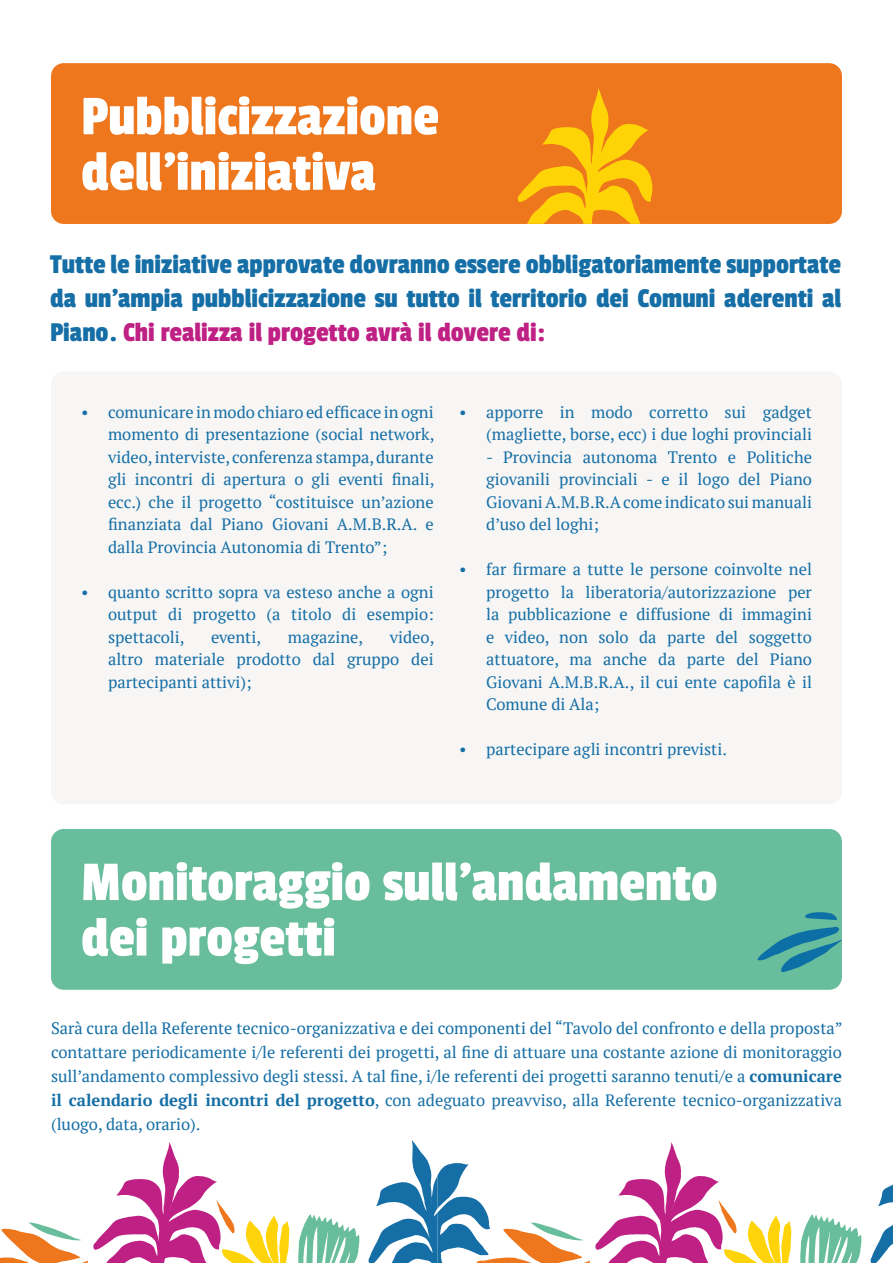
<style>
.page{position:relative;width:893px;height:1263px;background:#fff}
.page>*{position:absolute;margin:0;border:0;box-sizing:border-box;transform-origin:0 0}
.t1{font:58.5px/55.5px "Passion One";color:#fff}
.t2{font:28.5px/34.2px "Passion One";color:#156ea5;text-align:justify}
.t3{font:16.5px/22.5px "PT Serif";color:#156ea5;text-align:justify}
.s1{color:#bf2084}
.s2{font-weight:700}
</style>
<div class="page">
<div style="left:51px;top:63px;width:791px;height:161px;background:#ee771e;border-radius:13px"></div>
<div style="left:51px;top:829px;width:791px;height:161px;background:#68bd9d;border-radius:13px"></div>
<div style="left:51px;top:371px;width:791px;height:433px;background:#f7f6f5;border-radius:13px"></div>
<svg style="left:298px;top:1214px;width:62px;height:49px"></svg>
<svg style="left:0;top:1142px;width:290px;height:121px"></svg>
<svg style="left:870px;top:1185px;width:23px;height:78px"></svg>
<svg style="left:800px;top:1214px;width:62px;height:49px"></svg>
<svg style="left:368px;top:1140px;width:424px;height:123px"></svg>
<svg style="left:517px;top:88px;width:136px;height:136px"></svg>
<svg style="left:757px;top:927px;width:85px;height:45px"></svg>
<svg style="left:805px;top:912px;width:32px;height:8px"></svg>
<h1 class="t1" style="left:81px;top:88px;width:359px">Pubblicizzazione dell’iniziativa</h1>
<h2 class="t2" style="left:50px;top:246px;width:792px">Tutte le iniziative approvate dovranno essere obbligatoriamente supportate da un’ampia pubblicizzazione su tutto il territorio dei Comuni aderenti al Piano. <span class="s1">Chi realizza il progetto avrà il dovere di:</span></h2>
<p class="t3" style="left:108px;top:400px;width:328px;text-indent:-27px">• comunicare in modo chiaro ed efficace in ogni momento di presentazione (social network, video, interviste, conferenza stampa, durante gli incontri di apertura o gli eventi finali, ecc.) che il progetto “costituisce un’azione finanziata dal Piano Giovani A.M.B.R.A. e dalla Provincia Autonomia di Trento”;</p>
<p class="t3" style="left:108px;top:580px;width:327px;text-indent:-27px">• quanto scritto sopra va esteso anche a ogni output di progetto (a titolo di esempio: spettacoli,</p>
<p class="t3" style="left:108px;top:625px;width:328px;text-indent:282px">video, altro materiale prodotto dal gruppo dei partecipanti attivi);</p>
<p class="t3" style="left:211px;top:625px;width:51px">eventi,</p>
<p class="t3" style="left:288px;top:625px;width:77px">magazine,</p>
<p class="t3" style="left:459px;top:400px;width:354px;text-align:right">• apporre in modo corretto sui gadget (magliette, borse, ecc) i due loghi provinciali</p>
<p class="t3" style="left:486px;top:445px;width:327px">- Provincia autonoma Trento e Politiche giovanili provinciali - e il logo del Piano Giovani A.M.B.R.A come indicato sui manuali d’uso del loghi;</p>
<p class="t3" style="left:486px;top:558px;width:327px;text-indent:-27px">• far firmare a tutte le persone coinvolte nel progetto la liberatoria/autorizzazione per la pubblicazione e diffusione di immagini e video, non solo da parte del soggetto attuatore, ma anche da parte del Piano Giovani A.M.B.R.A., il cui ente capofila è il Comune di Ala;</p>
<p class="t3" style="left:459px;top:738px;width:269px">• partecipare agli incontri previsti.</p>
<h1 class="t1" style="left:81px;top:854px;width:638px">Monitoraggio sull’andamento dei progetti</h1>
<p class="t3" style="left:51px;top:1016px;width:793px;line-height:24px">Sarà cura della Referente tecnico-organizzativa e dei componenti del “Tavolo del confronto e della proposta” contattare periodicamente i/le referenti dei progetti, al fine di attuare una costante azione di monitoraggio sull’andamento complessivo degli stessi. A tal fine, i/le referenti dei progetti saranno tenuti/e a <span class="s2">comunicare il calendario degli incontri del progetto</span>, con adeguato preavviso, alla Referente tecnico-organizzativa (luogo, data, orario).</p>
</div>
